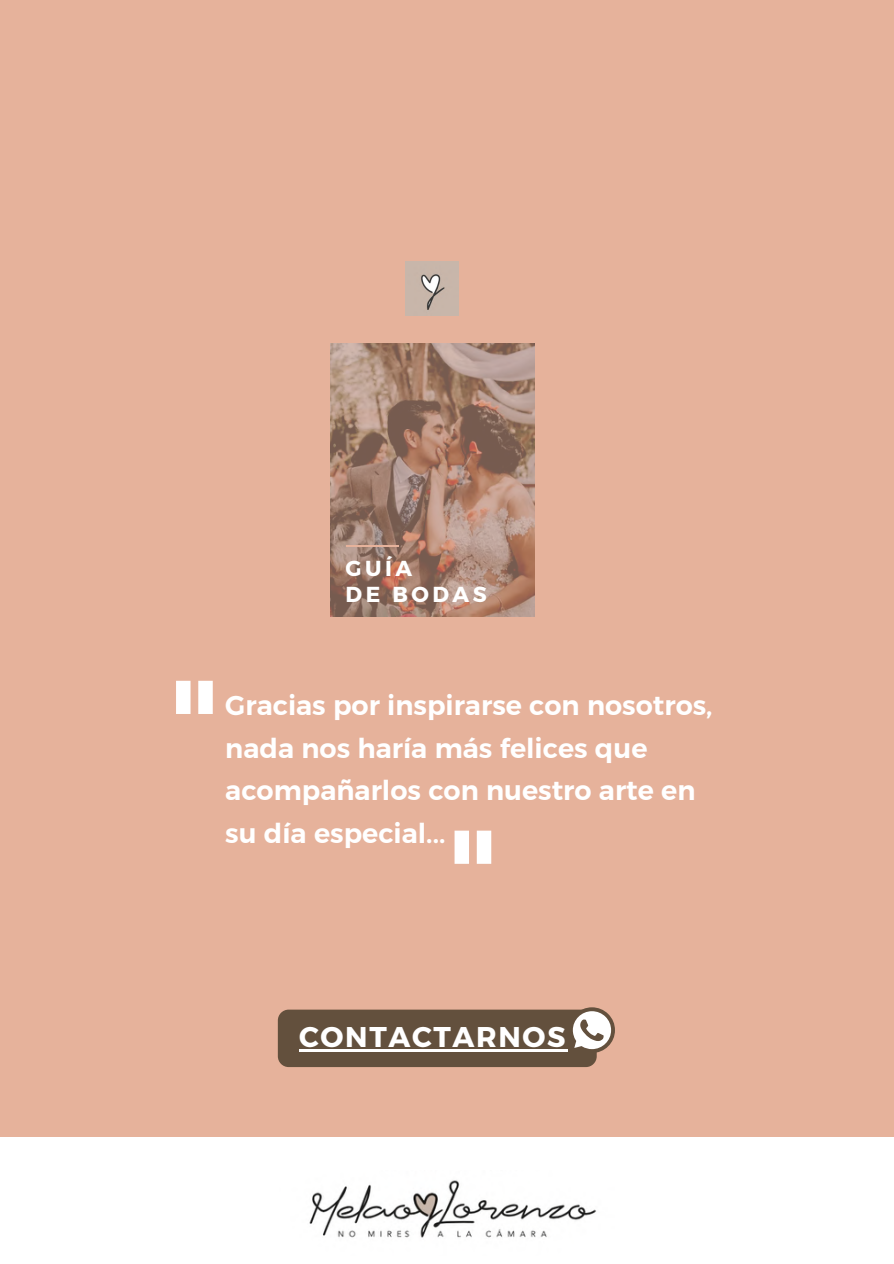
<style>
.page{position:relative;width:894px;height:1264px;background:#fff}
.page>*{position:absolute;margin:0;border:0;box-sizing:border-box;transform-origin:0 0}
.t1{font:700 124.8px "Kief Montaser Semi";color:#fff}
.t2{font:700 28.5px "Montserrat";letter-spacing:.06em;color:#fff}
.t3{font:700 27px/42.8px "Kief Montaser Semi";color:#fff}
.t4{font:700 21.75px "Montserrat";letter-spacing:.16em;color:#fff}
</style>
<div class="page">
<div style="left:0;top:0;width:893px;height:1263px;background:#e6b29b"></div>
<div style="left:0;top:1137px;width:893px;height:126px;background:#fff"></div>
<img style="left:330px;top:344px;width:204px;height:272px">
<hr style="left:345px;top:545px;width:53px;height:1px;background:#e6b29b">
<img style="left:309px;top:1180px;width:287px;height:58px">
<img style="left:406px;top:262px;width:53px;height:54px">
<div style="left:278px;top:1009px;width:318px;height:58px;background:#63503d;border-radius:11px"></div>
<svg style="left:568px;top:1007px;width:46px;height:46px"></svg>
<hr style="left:299px;top:1049px;width:268px;height:2px;background:#fff">
<p class="t4" style="left:345px;top:554px;width:68px">GUÍA</p>
<p class="t4" style="left:345px;top:579px;width:142px">DE BODAS</p>
<p class="t1" style="left:168px;top:647px;width:53px">"</p>
<p class="t3" style="left:225px;top:683px;width:488px">Gracias por inspirarse con nosotros,</p>
<p class="t3" style="left:225px;top:726px;width:471px">nada nos haría más felices que acompañarlos con nuestro arte en su día especial...</p>
<p class="t1" style="left:447px;top:797px;width:53px">"</p>
<p class="t2" style="left:299px;top:1018px;width:268px">CONTACTARNOS</p>
</div>
